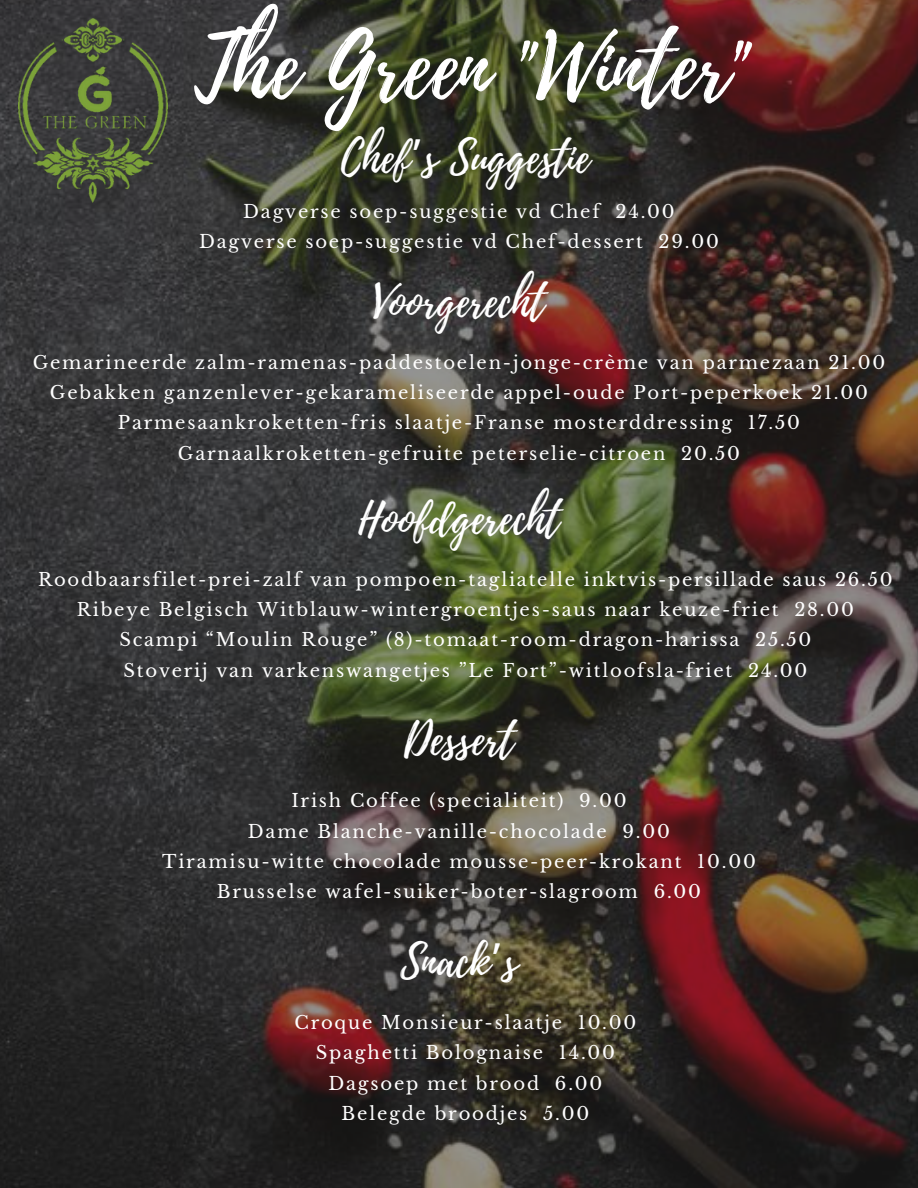
<style>
.page{position:relative;width:918px;height:1188px;background:#fff}
.page>*{position:absolute;margin:0;border:0;box-sizing:border-box;transform-origin:0 0}
.t1{font:89.1px "Playlist Script";color:#fff}
.t2{font:43.5px "Playlist Script";color:#fff}
.t3{font:18px "Libre Baskerville";letter-spacing:.1em;color:#fff}
.s1{font-family:"Noto Sans Gurmukhi"}
</style>
<div class="page">
<img style="left:0;top:0;width:918px;height:1188px">
<img style="left:19px;top:18px;width:148px;height:185px">
<p class="t1" style="left:194px;top:4px;width:557px">The Green "Winter"</p>
<p class="t2" style="left:341px;top:126px;width:250px">Chef<span class="s1">’</span>s Suggestie</p>
<p class="t3" style="left:243px;top:200px;width:433px">Dagverse soep-suggestie vd Chef 24.00</p>
<p class="t3" style="left:199px;top:231px;width:521px">Dagverse soep-suggestie vd Chef-dessert 29.00</p>
<p class="t2" style="left:373px;top:270px;width:173px">Voorgerecht</p>
<p class="t3" style="left:33px;top:351px;width:854px">Gemarineerde zalm-ramenas-paddestoelen-jonge-crème van parmezaan 21.00</p>
<p class="t3" style="left:50px;top:382px;width:820px">Gebakken ganzenlever-gekarameliseerde appel-oude Port-peperkoek 21.00</p>
<p class="t3" style="left:118px;top:412px;width:684px">Parmesaankroketten-fris slaatje-Franse mosterddressing 17.50</p>
<p class="t3" style="left:178px;top:442px;width:564px">Garnaalkroketten-gefruite peterselie-citroen 20.50</p>
<p class="t2" style="left:358px;top:488px;width:203px">Hoofdgerecht</p>
<p class="t3" style="left:38px;top:568px;width:856px">Roodbaarsfilet-prei-zalf van pompoen-tagliatelle inktvis-persillade saus 26.50</p>
<p class="t3" style="left:77px;top:599px;width:779px">Ribeye Belgisch Witblauw-wintergroentjes-saus naar keuze-friet 28.00</p>
<p class="t3" style="left:119px;top:629px;width:694px">Scampi “Moulin Rouge” (8)-tomaat-room-dragon-harissa 25.50</p>
<p class="t3" style="left:123px;top:659px;width:685px">Stoverij van varkenswangetjes ”Le Fort”-witloofsla-friet 24.00</p>
<p class="t2" style="left:404px;top:709px;width:111px">Dessert</p>
<p class="t3" style="left:291px;top:790px;width:337px">Irish Coffee (specialiteit) 9.00</p>
<p class="t3" style="left:248px;top:820px;width:424px">Dame Blanche-vanille-chocolade 9.00</p>
<p class="t3" style="left:162px;top:851px;width:595px">Tiramisu-witte chocolade mousse-peer-krokant 10.00</p>
<p class="t3" style="left:217px;top:881px;width:486px">Brusselse wafel-suiker-boter-slagroom 6.00</p>
<p class="t2" style="left:401px;top:931px;width:118px">Snack<span class="s1">’</span>s</p>
<p class="t3" style="left:294px;top:1011px;width:343px">Croque Monsieur-slaatje 10.00</p>
<p class="t3" style="left:316px;top:1042px;width:301px">Spaghetti Bolognaise 14.00</p>
<p class="t3" style="left:328px;top:1072px;width:275px">Dagsoep met brood 6.00</p>
<p class="t3" style="left:342px;top:1102px;width:249px">Belegde broodjes 5.00</p>
</div>
